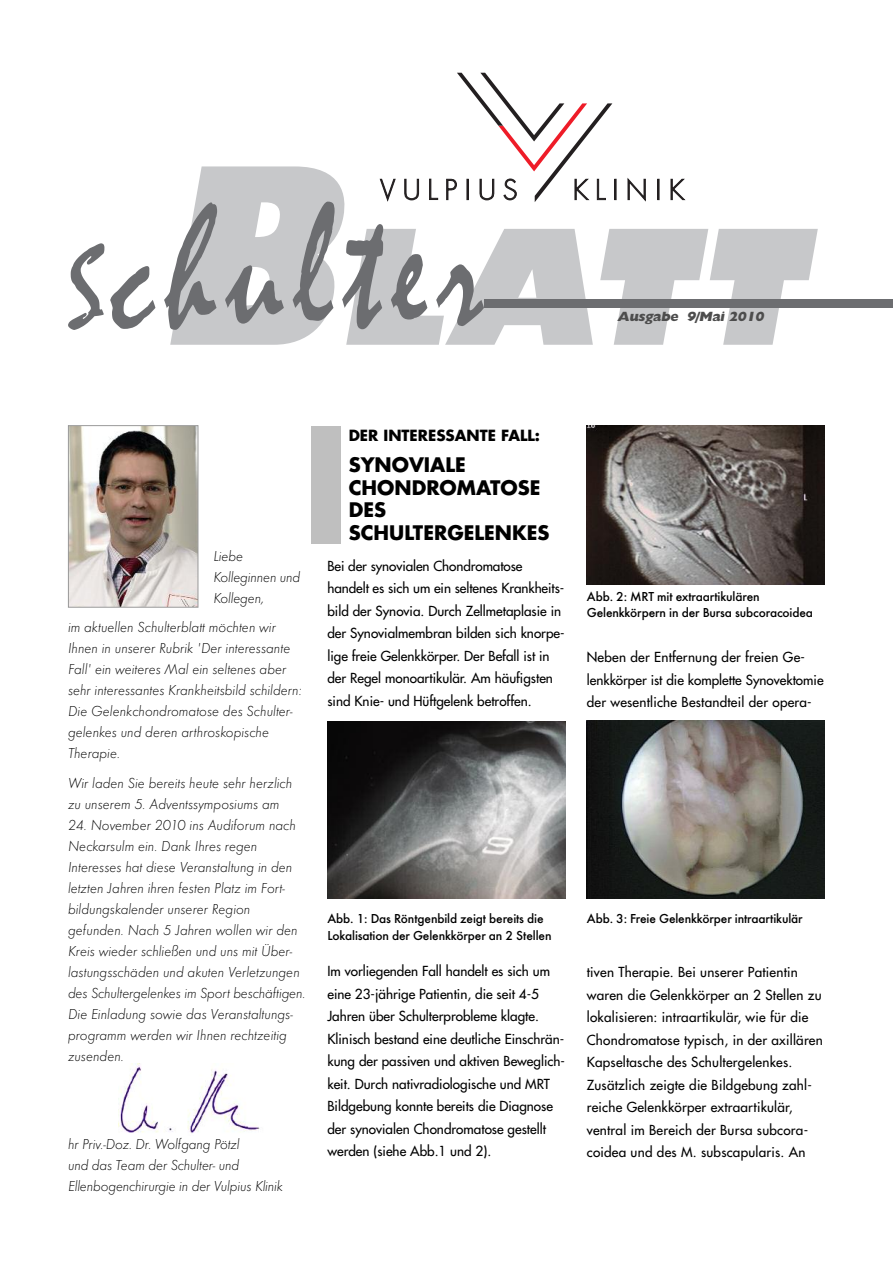
<style>
.page{position:relative;width:893px;height:1263px;background:#fff}
.page>*{position:absolute;margin:0;border:0;box-sizing:border-box;transform-origin:0 0}
.t1{font:700 19.5px/22.5px "Futura";color:#000}
.t2{font:italic 300 15px/21px "Futura T";color:#000}
.t3{font:700 15px "Futura";color:#000}
.t4{font:13.5px/22.5px "Futura";color:#000}
.t5{font:500 13.5px/16.5px "Futura T";letter-spacing:-.01em;color:#000}
.t6{font:italic 800 13.5px "Gill Sans";color:#4d4d4d}
</style>
<div class="page">
<img style="left:119px;top:1063px;width:141px;height:70px">
<svg style="left:68px;top:243px;width:36px;height:87px"></svg>
<svg style="left:110px;top:266px;width:45px;height:63px"></svg>
<svg style="left:164px;top:73px;width:654px;height:272px"></svg>
<div style="left:484px;top:298px;width:409px;height:9px;background:#6c6d70"></div>
<img style="left:70px;top:427px;width:126px;height:179px">
<div style="left:68px;top:425px;width:130px;height:183px;border:1px solid #999"></div>
<div style="left:311px;top:426px;width:29px;height:117px;background:#bfbfbf"></div>
<img style="left:327px;top:721px;width:239px;height:177px">
<img style="left:587px;top:425px;width:238px;height:159px">
<img style="left:587px;top:720px;width:238px;height:178px">
<p class="t6" style="left:617px;top:311px;width:151px">Ausgabe 9/Mai 2010</p>
<p class="t2" style="left:213px;top:545px;width:88px">Liebe<br>Kolleginnen und<br>Kollegen,</p>
<p class="t2" style="left:68px;top:617px;width:235px">im aktuellen Schulterblatt möchten wir Ihnen in unserer Rubrik 'Der interessante Fall' ein weiteres Mal ein seltenes aber sehr interessantes Krankheitsbild schildern:<br>Die Gelenkchondromatose des Schulter&shy;gelenkes und deren arthroskopische Therapie.</p>
<p class="t2" style="left:68px;top:772px;width:226px">Wir laden Sie bereits heute sehr herzlich zu unserem 5. Adventssymposiums am</p>
<p class="t2" style="left:68px;top:814px;width:239px">24. November 2010 ins Audiforum nach Neckarsulm ein. Dank Ihres regen Interesses hat diese Veranstaltung in den letzten Jahren ihren festen Platz im Fort&shy;bildungskalender unserer Region gefunden. Nach 5 Jahren wollen wir den Kreis wieder schließen und uns mit Über&shy;lastungsschäden und akuten Verletzungen des Schultergelenkes im Sport beschäftigen.<br>Die Einladung sowie das Veranstaltungs&shy;programm werden wir Ihnen rechtzeitig zusenden.</p>
<p class="t2" style="left:68px;top:1134px;width:216px">hr Priv.-Doz. Dr. Wolfgang Pötzl<br>und das Team der Schulter- und<br>Ellenbogenchirurgie in der Vulpius Klinik</p>
<p class="t3" style="left:349px;top:429px;width:193px">DER INTERESSANTE FALL:</p>
<h1 class="t1" style="left:349px;top:456px;width:202px">SYNOVIALE<br>CHONDROMATOSE<br>DES<br>SCHULTERGELENKES</h1>
<p class="t4" style="left:327px;top:556px;width:239px">Bei der synovialen Chondromatose handelt es sich um ein seltenes Krankheits&shy;bild der Synovia. Durch Zellmetaplasie in der Synovialmembran bilden sich knorpe&shy;lige freie Gelenkkörper. Der Befall ist in der Regel monoartikulär. Am häufigsten sind Knie- und Hüftgelenk betroffen.</p>
<p class="t5" style="left:587px;top:588px;width:228px">Abb. 2: MRT mit extraartikulären<br>Gelenkkörpern in der Bursa subcoracoidea</p>
<p class="t4" style="left:587px;top:647px;width:238px">Neben der Entfernung der freien Ge&shy;lenkkörper ist die komplette Synovektomie der wesentliche Bestandteil der opera-</p>
<p class="t5" style="left:327px;top:910px;width:226px">Abb. 1: Das Röntgenbild zeigt bereits die<br>Lokalisation der Gelenkkörper an 2 Stellen</p>
<p class="t4" style="left:327px;top:961px;width:239px">Im vorliegenden Fall handelt es sich um eine 23-jährige Patientin, die seit 4-5<br>Jahren über Schulterprobleme klagte.<br>Klinisch bestand eine deutliche Einschrän&shy;kung der passiven und aktiven Beweglich&shy;keit. Durch nativradiologische und MRT Bildgebung konnte bereits die Diagnose der synovialen Chondromatose gestellt werden (siehe Abb.1 und 2).</p>
<p class="t5" style="left:587px;top:910px;width:217px">Abb. 3: Freie Gelenkkörper intraartikulär</p>
<p class="t4" style="left:587px;top:962px;width:238px">tiven Therapie. Bei unserer Patientin waren die Gelenkkörper an 2 Stellen zu lokalisieren: intraartikulär, wie für die Chondromatose typisch, in der axillären Kapseltasche des Schultergelenkes.<br>Zusätzlich zeigte die Bildgebung zahl&shy;reiche Gelenkkörper extraartikulär, ventral im Bereich der Bursa subcora&shy;coidea und des M. subscapularis. An</p>
</div>
